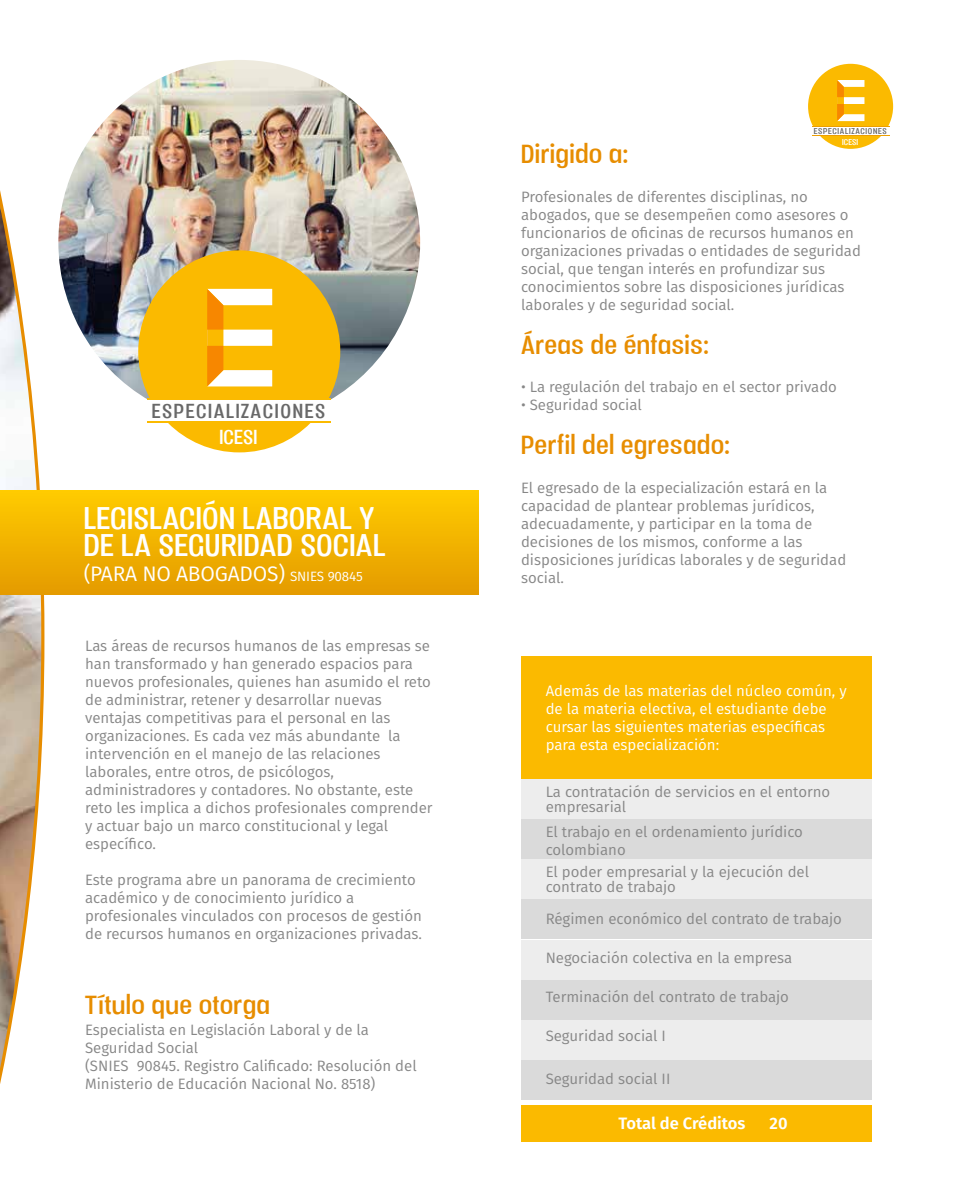
<style>
.page{position:relative;width:957px;height:1191px;background:#fff}
.page>*{position:absolute;margin:0;border:0;box-sizing:border-box;transform-origin:0 0}
.t1{font:36px/27px "Vacer Sans Personal";letter-spacing:.005em;color:#fff}
.t2{font:30px "Vacer Sans Personal";letter-spacing:.005em;color:#e78d00}
.t3{font:23.25px "Vacer Sans Personal";letter-spacing:.065em;color:#686868}
.t4{font:23.25px "Vacer Sans Personal";color:#fff}
.t5{font:21px "Fira Sans";letter-spacing:-.01em;color:#fff}
.t6{font:600 16.5px "Fira Sans";color:#fff}
.t7{font:15px/18px "Fira Sans";color:#878787}
.t8{font:15px/18px "Fira Sans";color:#fff}
.t9{font:9.75px "Vacer Sans Personal";letter-spacing:.065em;color:#686868}
.t10{font:9.75px "Vacer Sans Personal";color:#fff}
.s1{font-size:13.5px}
</style>
<div class="page">
<div style="left:808px;top:64px;width:85px;height:85px;background:#fbba00;border-radius:50%"></div>
<svg style="left:837px;top:80px;width:27px;height:41px"></svg>
<div style="left:812px;top:127px;width:77px;height:9px;background:#fff"></div>
<hr style="left:812px;top:136px;width:77px;height:1px;background:#ed9f01">
<hr style="left:812px;top:126px;width:77px;height:1px;background:#ed9f01">
<svg style="left:0;top:190px;width:46px;height:894px"></svg>
<div style="left:0;top:490px;width:478px;height:104px;background:linear-gradient(to bottom,#fc0,#e59b00)"></div>
<div style="left:521px;top:656px;width:351px;height:123px;background:#fbba00"></div>
<div style="left:521px;top:1105px;width:351px;height:36px;background:#fbba00"></div>
<div style="left:521px;top:779px;width:350px;height:40px;background:#ededed"></div>
<div style="left:521px;top:819px;width:350px;height:40px;background:#dadada"></div>
<div style="left:521px;top:859px;width:350px;height:40px;background:#ededed"></div>
<div style="left:521px;top:899px;width:350px;height:40px;background:#dadada"></div>
<div style="left:521px;top:939px;width:350px;height:40px;background:#ededed"></div>
<div style="left:521px;top:979px;width:350px;height:40px;background:#dadada"></div>
<div style="left:521px;top:1019px;width:350px;height:40px;background:#ededed"></div>
<div style="left:521px;top:1059px;width:350px;height:40px;background:#dadada"></div>
<img style="left:58px;top:60px;width:362px;height:340px">
<div style="left:138px;top:250px;width:202px;height:202px;background:#fbba00;border-radius:50%"></div>
<svg style="left:207px;top:289px;width:65px;height:97px"></svg>
<div style="left:148px;top:399px;width:183px;height:22px;background:#fff"></div>
<hr style="left:148px;top:421px;width:183px;height:1px;background:#fbba00">
<hr style="left:148px;top:398px;width:183px;height:2px;background:#fbba00">
<h3 class="t3" style="left:152px;top:398px;width:175px">ESPECIALIZACIONES</h3>
<h3 class="t4" style="left:219px;top:423px;width:39px">ICESI</h3>
<h1 class="t1" style="left:84px;top:504px;width:303px">LEGISLACIÓN LABORAL Y<br>DE LA SEGURIDAD SOCIAL</h1>
<h3 class="t5" style="left:84px;top:558px;width:281px">(PARA NO ABOGADOS) <span class="s1">SNIES 90845</span></h3>
<p class="t7" style="left:85px;top:636px;width:349px">Las áreas de recursos humanos de las empresas se han transformado y han generado espacios para nuevos profesionales, quienes han asumido el reto de administrar, retener y desarrollar nuevas ventajas competitivas para el personal en las organizaciones. Es cada vez más abundante la intervención en el manejo de las relaciones laborales, entre otros, de psicólogos, administradores y contadores. No obstante, este reto les implica a dichos profesionales comprender y actuar bajo un marco constitucional y legal específico.</p>
<p class="t7" style="left:85px;top:870px;width:338px">Este programa abre un panorama de crecimiento académico y de conocimiento jurídico a profesionales vinculados con procesos de gestión de recursos humanos en organizaciones privadas.</p>
<h2 class="t2" style="left:85px;top:988px;width:186px">Título que otorga</h2>
<p class="t7" style="left:85px;top:1020px;width:333px">Especialista en Legislación Laboral y de la Seguridad Social<br>(SNIES 90845. Registro Calificado: Resolución del Ministerio de Educación Nacional No. 8518)</p>
<p class="t9" style="left:813px;top:126px;width:75px">ESPECIALIZACIONES</p>
<p class="t10" style="left:842px;top:137px;width:17px">ICESI</p>
<h2 class="t2" style="left:521px;top:137px;width:109px">Dirigido a:</h2>
<p class="t7" style="left:521px;top:187px;width:341px">Profesionales de diferentes disciplinas, no abogados, que se desempeñen como asesores o funcionarios de oficinas de recursos humanos en organizaciones privadas o entidades de seguridad social, que tengan interés en profundizar sus conocimientos sobre las disposiciones jurídicas laborales y de seguridad social.</p>
<h2 class="t2" style="left:521px;top:328px;width:190px">Áreas de énfasis:</h2>
<p class="t7" style="left:521px;top:377px;width:317px">• La regulación del trabajo en el sector privado</p>
<p class="t7" style="left:521px;top:395px;width:122px">• Seguridad social</p>
<h2 class="t2" style="left:521px;top:428px;width:211px">Perfil del egresado:</h2>
<p class="t7" style="left:521px;top:478px;width:327px">El egresado de la especialización estará en la capacidad de plantear problemas jurídicos, adecuadamente, y participar en la toma de decisiones de los mismos, conforme a las disposiciones jurídicas laborales y de seguridad social.</p>
<p class="t8" style="left:546px;top:681px;width:302px">Además de las materias del núcleo común, y de la materia electiva, el estudiante debe cursar las siguientes materias específicas para esta especialización:</p>
<p class="t7" style="left:546px;top:784px;width:286px;line-height:15px">La contratación de servicios en el entorno empresarial</p>
<p class="t7" style="left:546px;top:822px;width:259px">El trabajo en el ordenamiento jurídico colombiano</p>
<p class="t7" style="left:546px;top:864px;width:265px;line-height:15px">El poder empresarial y la ejecución del contrato de trabajo</p>
<p class="t7" style="left:546px;top:909px;width:298px">Régimen económico del contrato de trabajo</p>
<p class="t7" style="left:546px;top:948px;width:248px">Negociación colectiva en la empresa</p>
<p class="t7" style="left:546px;top:987px;width:245px">Terminación del contrato de trabajo</p>
<p class="t7" style="left:546px;top:1026px;width:122px">Seguridad social I</p>
<p class="t7" style="left:546px;top:1069px;width:126px">Seguridad social II</p>
<p class="t6" style="left:618px;top:1109px;width:128px">Total de Créditos</p>
<p class="t6" style="left:769px;top:1109px;width:20px">20</p>
</div>
